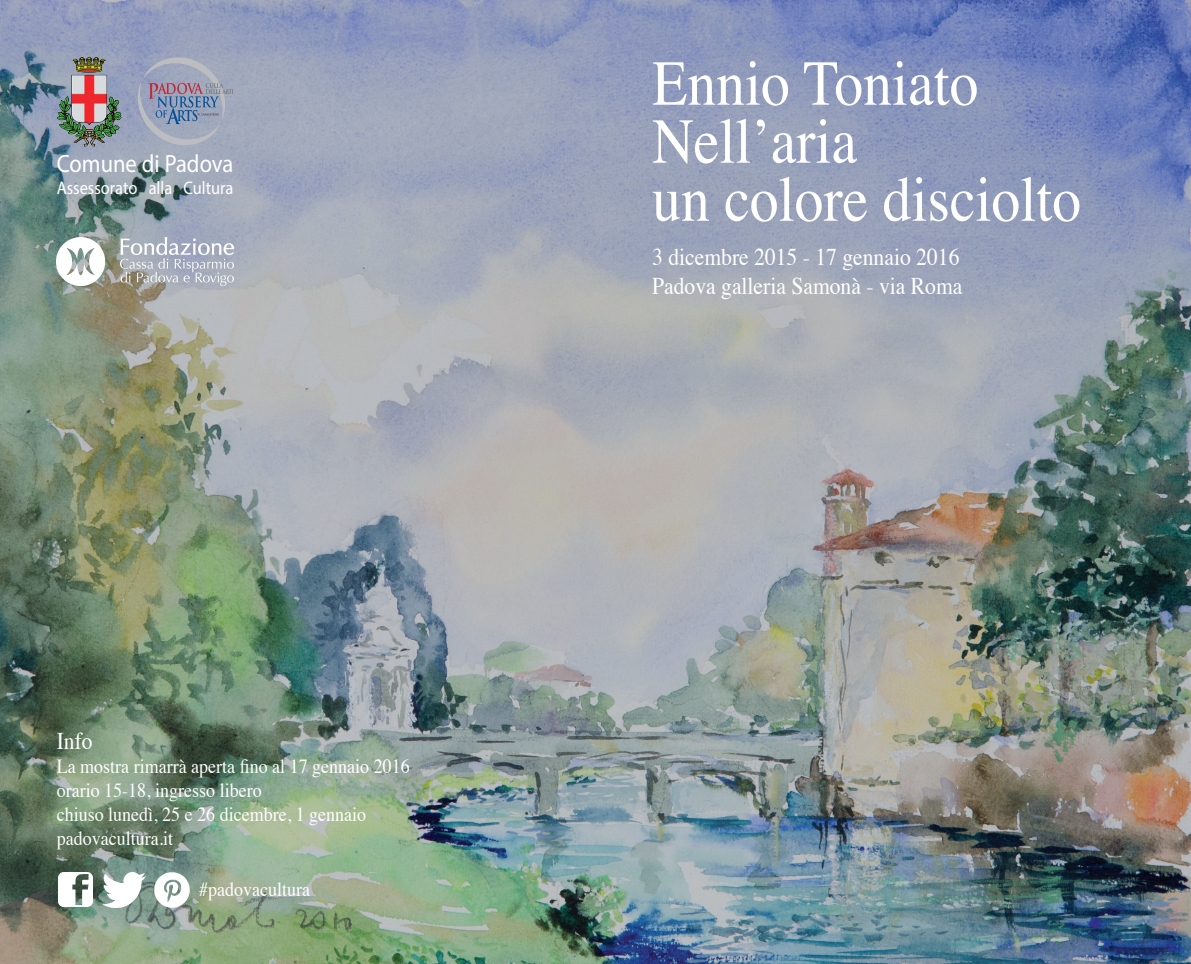
<style>
.page{position:relative;width:1191px;height:964px;background:#fff}
.page>*{position:absolute;margin:0;border:0;box-sizing:border-box;transform-origin:0 0}
.t1{font:64px/58px "Times";color:#fff;scale:.9 1}
.t2{font:25px "Myriad Pro";color:#fff;scale:.9 1}
.t3{font:24px "Times";color:#fff;scale:.9 1}
.t4{font:20px "Times";color:#fff;scale:.9 1}
.t5{font:18.2px "Myriad Pro";color:#fff;scale:.9 1}
</style>
<div class="page">
<img style="left:0;top:0;width:1191px;height:964px">
<svg style="left:133px;top:57px;width:100px;height:90px;background:#9aa1b7"></svg>
<img style="left:72px;top:57px;width:34px;height:16px">
<img style="left:57px;top:237px;width:176px;height:49px">
<img style="left:155px;top:872px;width:35px;height:35px">
<img style="left:59px;top:872px;width:33px;height:34px">
<img style="left:102px;top:872px;width:43px;height:35px">
<p class="t2" style="left:57px;top:148px;width:198px">Comune di Padova</p>
<p class="t5" style="left:57px;top:177px;width:198px">Assessorato alla Cultura</p>
<p class="t3" style="left:57px;top:718px;width:41px">Info</p>
<p class="t4" style="left:57px;top:747px;width:394px">La mostra rimarrà aperta fino al 17 gennaio 2016</p>
<p class="t4" style="left:57px;top:771px;width:229px">orario 15-18, ingresso libero</p>
<p class="t4" style="left:57px;top:795px;width:345px">chiuso lunedì, 25 e 26 dicembre, 1 gennaio</p>
<p class="t4" style="left:57px;top:819px;width:131px">padovacultura.it</p>
<p class="t4" style="left:199px;top:871px;width:125px">#padovacultura</p>
<p class="t1" style="left:652px;top:49px;width:364px">Ennio Toniato<br>Nell’aria</p>
<p class="t1" style="left:652px;top:165px;width:478px">un colore disciolto</p>
<p class="t3" style="left:652px;top:234px;width:343px">3 dicembre 2015 - 17 gennaio 2016</p>
<p class="t3" style="left:652px;top:263px;width:346px">Padova galleria Samonà - via Roma</p>
</div>
